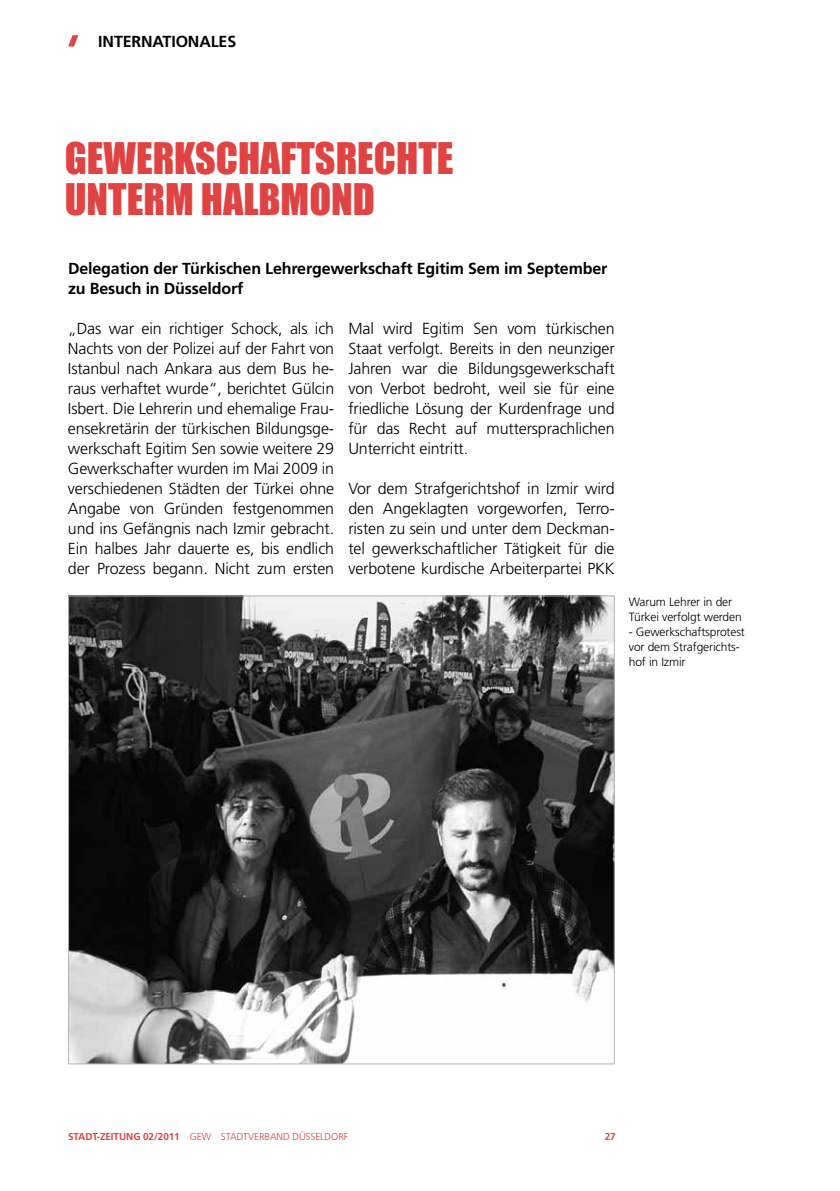
<style>
.page{position:relative;width:840px;height:1191px;background:#fff}
.page>*{position:absolute;margin:0;border:0;box-sizing:border-box;transform-origin:0 0}
.t1{font:40px/40px "Impact";color:#df4443}
.t2{font:300 16px/20px "Frutiger LT Std";letter-spacing:-.01em;color:#000;text-align:justify}
.t3{font:700 16px/20px "Frutiger LT Std";letter-spacing:-.01em;color:#000}
.t4{font:300 12px/15px "Frutiger LT Std";letter-spacing:-.01em;color:#000}
.t5{font:300 10px "Frutiger LT Std";letter-spacing:-.01em;color:#df4443}
.t6{font:700 10px "Frutiger LT Std";color:#df4443}
.s1{font-weight:700}
</style>
<div class="page">
<img style="left:70px;top:597px;width:542px;height:465px">
<svg style="left:68px;top:35px;width:10px;height:12px"></svg>
<p class="t3" style="left:98px;top:31px;width:122px">Internatio nales</p>
<h1 class="t1" style="left:65px;top:138px;width:387px">GEWERKSCHAFTSRECHTE<br>UNTERM HALBMOND</h1>
<p class="t3" style="left:68px;top:259px;width:540px">Delegation der Türkischen Lehrergewerkschaft Egitim Sem im September zu Besuch in Düsseldorf</p>
<p class="t2" style="left:68px;top:319px;width:267px;text-align:left">„Das war ein richtiger Schock, als ich Nachts von der Polizei auf der Fahrt von Istanbul nach Ankara aus dem Bus he&shy;raus verhaftet wurde“, berichtet Gülcin Isbert. Die Lehrerin und ehemalige Frau&shy;ensekretärin der türkischen Bildungsge&shy;werkschaft Egitim Sen sowie weitere 29<br>Gewerkschafter wurden im Mai 2009 in verschiedenen Städten der Türkei ohne Angabe von Gründen festgenommen und ins Gefängnis nach Izmir gebracht.<br>Ein halbes Jahr dauerte es, bis endlich der Prozess begann. Nicht zum ersten</p>
<p class="t2" style="left:348px;top:319px;width:267px">Mal wird Egitim Sen vom türkischen Staat verfolgt. Bereits in den neunziger Jahren war die Bildungsgewerkschaft von Verbot bedroht, weil sie für eine friedliche Lösung der Kurdenfrage und für das Recht auf muttersprachlichen Unterricht eintritt.</p>
<p class="t2" style="left:348px;top:479px;width:267px">Vor dem Strafgerichtshof in Izmir wird den Angeklagten vorgeworfen, Terro&shy;risten zu sein und unter dem Deckman&shy;tel gewerkschaftlicher Tätigkeit für die verbotene kurdische Arbeiterpartei PKK</p>
<p class="t4" style="left:628px;top:594px;width:114px">Warum Lehrer in der<br>Türkei verfolgt werden</p>
<p class="t4" style="left:628px;top:624px;width:117px">- Gewerkschaftsprotest vor dem Strafgerichts&shy;hof in Izmir</p>
<p class="t5" style="left:68px;top:1131px;width:281px"><span class="s1">Stadt-Zeitung 02/2011</span> GEW Stadtverband Düsse ldorf</p>
<p class="t6" style="left:604px;top:1131px;width:13px">27</p>
</div>
